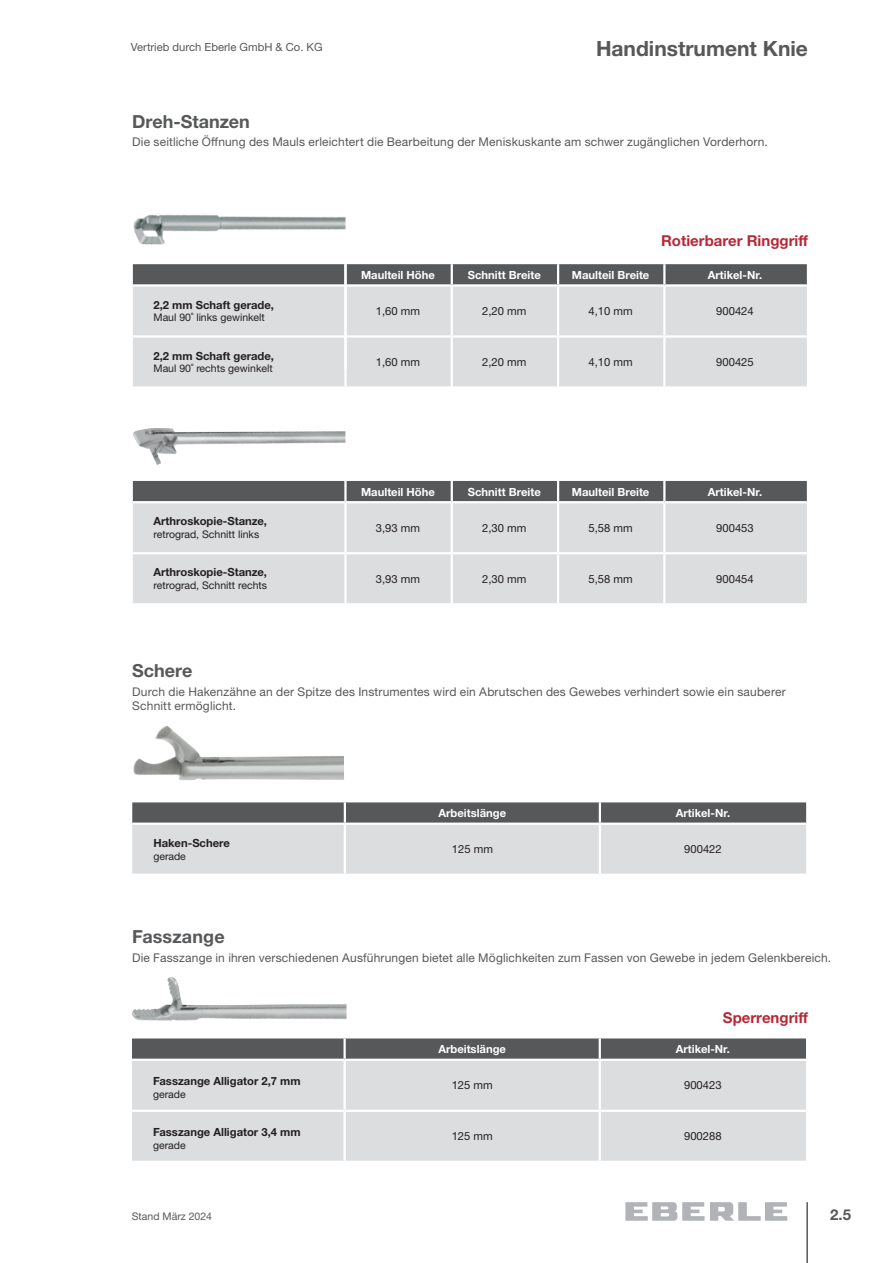
<style>
.page{position:relative;width:893px;height:1263px;background:#fff}
.page>*{position:absolute;margin:0;border:0;box-sizing:border-box;transform-origin:0 0}
.t1{font:700 21px "Helvetica Neue LT Pro";color:#57585a}
.t2{font:700 18px "Helvetica Neue LTW1 G";color:#57585a}
.t3{font:700 15px "Helvetica Neue LTW1 G";color:#b72837}
.t4{font:700 15px "Helvetica Neue LT Pro";color:#57585a}
.t5{font:12px/14.4px "Helvetica Neue LTW1 G";letter-spacing:.015em;color:#57585a}
.t6{font:700 11.25px "Helvetica Neue LTW1 G";color:#fff}
.t7{font:700 11.25px "Helvetica Neue LTW1 G";color:#231f20}
.t8{font:11.25px "Helvetica Neue LTW1 G";color:#231f20}
.t9{font:11.25px "Helvetica Neue LT Pro";color:#57585a}
.t10{font:10.5px "Helvetica Neue LTW1 G";color:#231f20}
.t11{font:10.5px "Helvetica Neue LT Pro";color:#57585a}
</style>
<div class="page">
<hr style="left:806px;top:1202px;width:2px;height:61px;background:#57585a">
<svg style="left:625px;top:1202px;width:162px;height:19px"></svg>
<img style="left:132px;top:214px;width:213px;height:70px">
<div style="left:133px;top:264px;width:674px;height:20px;background:#57585a"></div>
<div style="left:133px;top:287px;width:674px;height:99px;background:#dcdddf"></div>
<hr style="left:133px;top:335px;width:212px;height:3px;background:#fff">
<hr style="left:345px;top:335px;width:107px;height:3px;background:#fff">
<hr style="left:344px;top:338px;width:3px;height:48px;background:#fff">
<hr style="left:452px;top:335px;width:106px;height:3px;background:#fff">
<hr style="left:558px;top:335px;width:106px;height:3px;background:#fff">
<hr style="left:664px;top:335px;width:143px;height:3px;background:#fff">
<hr style="left:451px;top:287px;width:2px;height:48px;background:#fff">
<hr style="left:451px;top:338px;width:2px;height:48px;background:#fff">
<hr style="left:451px;top:264px;width:2px;height:20px;background:#fff">
<hr style="left:557px;top:264px;width:2px;height:20px;background:#fff">
<hr style="left:557px;top:287px;width:2px;height:48px;background:#fff">
<hr style="left:557px;top:338px;width:2px;height:48px;background:#fff">
<hr style="left:663px;top:287px;width:2px;height:48px;background:#fff">
<hr style="left:663px;top:338px;width:2px;height:48px;background:#fff">
<hr style="left:663px;top:264px;width:2px;height:20px;background:#fff">
<img style="left:132px;top:977px;width:215px;height:44px">
<img style="left:133px;top:726px;width:211px;height:55px">
<img style="left:133px;top:428px;width:212px;height:37px">
<div style="left:133px;top:481px;width:674px;height:20px;background:#57585a"></div>
<div style="left:133px;top:503px;width:674px;height:100px;background:#dcdddf"></div>
<hr style="left:344px;top:503px;width:3px;height:49px;background:#fff">
<hr style="left:133px;top:552px;width:212px;height:2px;background:#fff">
<hr style="left:345px;top:552px;width:107px;height:2px;background:#fff">
<hr style="left:344px;top:554px;width:3px;height:49px;background:#fff">
<hr style="left:452px;top:552px;width:106px;height:2px;background:#fff">
<hr style="left:558px;top:552px;width:106px;height:2px;background:#fff">
<hr style="left:664px;top:552px;width:143px;height:2px;background:#fff">
<hr style="left:451px;top:503px;width:2px;height:49px;background:#fff">
<hr style="left:451px;top:554px;width:2px;height:49px;background:#fff">
<hr style="left:344px;top:481px;width:3px;height:20px;background:#fff">
<hr style="left:451px;top:481px;width:2px;height:20px;background:#fff">
<hr style="left:557px;top:481px;width:2px;height:20px;background:#fff">
<hr style="left:557px;top:503px;width:2px;height:49px;background:#fff">
<hr style="left:557px;top:554px;width:2px;height:49px;background:#fff">
<hr style="left:663px;top:503px;width:2px;height:49px;background:#fff">
<hr style="left:663px;top:554px;width:2px;height:49px;background:#fff">
<hr style="left:663px;top:481px;width:2px;height:20px;background:#fff">
<svg style="left:132px;top:802px;width:674px;height:72px;background:#b6b7b9"></svg>
<hr style="left:132px;top:822px;width:213px;height:3px;background:#fff">
<hr style="left:344px;top:825px;width:2px;height:49px;background:#fff">
<hr style="left:344px;top:802px;width:2px;height:20px;background:#fff">
<hr style="left:345px;top:822px;width:255px;height:3px;background:#fff">
<hr style="left:600px;top:822px;width:206px;height:3px;background:#fff">
<hr style="left:599px;top:825px;width:2px;height:49px;background:#fff">
<hr style="left:599px;top:802px;width:2px;height:20px;background:#fff">
<svg style="left:132px;top:1038px;width:674px;height:21px;background:#5d5e60"></svg>
<div style="left:132px;top:1061px;width:674px;height:100px;background:#dcdddf"></div>
<hr style="left:343px;top:1061px;width:3px;height:49px;background:#fff">
<hr style="left:132px;top:1110px;width:213px;height:2px;background:#fff">
<hr style="left:345px;top:1110px;width:255px;height:2px;background:#fff">
<hr style="left:343px;top:1112px;width:3px;height:49px;background:#fff">
<hr style="left:600px;top:1110px;width:206px;height:2px;background:#fff">
<hr style="left:343px;top:1038px;width:3px;height:21px;background:#fff">
<hr style="left:599px;top:1038px;width:2px;height:21px;background:#fff">
<hr style="left:599px;top:1061px;width:2px;height:49px;background:#fff">
<hr style="left:599px;top:1112px;width:2px;height:49px;background:#fff">
<hr style="left:344px;top:264px;width:3px;height:106px;background:#fff">
<p class="t9" style="left:131px;top:40px;width:193px">Vertrieb durch Eberle GmbH &amp; Co. KG</p>
<h1 class="t1" style="left:596px;top:36px;width:213px">Handinstrument Knie</h1>
<h2 class="t2" style="left:132px;top:110px;width:119px">Dreh-Stanzen</h2>
<p class="t5" style="left:132px;top:135px;width:637px">Die seitliche Öffnung des Mauls erleichtert die Bearbeitung der Meniskuskante am schwer zugänglichen Vorderhorn.</p>
<p class="t3" style="left:661px;top:232px;width:148px">Rotierbarer Ringgriff</p>
<p class="t7" style="left:154px;top:298px;width:122px">2,2 mm Schaft gerade,</p>
<p class="t10" style="left:154px;top:311px;width:113px">Maul 90˚ links gewinkelt</p>
<p class="t7" style="left:154px;top:349px;width:122px">2,2 mm Schaft gerade,</p>
<p class="t10" style="left:154px;top:362px;width:121px">Maul 90˚ rechts gewinkelt</p>
<p class="t7" style="left:154px;top:514px;width:115px">Arthroskopie-Stanze,</p>
<p class="t10" style="left:154px;top:528px;width:107px">retrograd, Schnitt links</p>
<p class="t7" style="left:154px;top:565px;width:115px">Arthroskopie-Stanze,</p>
<p class="t10" style="left:154px;top:579px;width:115px">retrograd, Schnitt rechts</p>
<p class="t6" style="left:361px;top:268px;width:75px">Maulteil Höhe</p>
<p class="t6" style="left:468px;top:268px;width:74px">Schnitt Breite</p>
<p class="t6" style="left:572px;top:268px;width:79px">Maulteil Breite</p>
<p class="t6" style="left:708px;top:268px;width:56px">Artikel-Nr.</p>
<p class="t8" style="left:376px;top:304px;width:46px">1,60 mm</p>
<p class="t8" style="left:482px;top:304px;width:46px">2,20 mm</p>
<p class="t8" style="left:589px;top:304px;width:46px">4,10 mm</p>
<p class="t8" style="left:716px;top:304px;width:39px">900424</p>
<p class="t8" style="left:376px;top:355px;width:46px">1,60 mm</p>
<p class="t8" style="left:482px;top:355px;width:46px">2,20 mm</p>
<p class="t8" style="left:589px;top:355px;width:46px">4,10 mm</p>
<p class="t8" style="left:716px;top:355px;width:39px">900425</p>
<p class="t6" style="left:361px;top:485px;width:75px">Maulteil Höhe</p>
<p class="t6" style="left:468px;top:485px;width:74px">Schnitt Breite</p>
<p class="t6" style="left:572px;top:485px;width:79px">Maulteil Breite</p>
<p class="t6" style="left:708px;top:485px;width:56px">Artikel-Nr.</p>
<p class="t8" style="left:376px;top:521px;width:46px">3,93 mm</p>
<p class="t8" style="left:482px;top:521px;width:46px">2,30 mm</p>
<p class="t8" style="left:589px;top:521px;width:46px">5,58 mm</p>
<p class="t8" style="left:716px;top:521px;width:39px">900453</p>
<p class="t8" style="left:376px;top:572px;width:46px">3,93 mm</p>
<p class="t8" style="left:482px;top:572px;width:46px">2,30 mm</p>
<p class="t8" style="left:589px;top:572px;width:46px">5,58 mm</p>
<p class="t8" style="left:716px;top:572px;width:39px">900454</p>
<h2 class="t2" style="left:132px;top:659px;width:62px">Schere</h2>
<p class="t5" style="left:132px;top:684px;width:655px">Durch die Hakenzähne an der Spitze des Instrumentes wird ein Abrutschen des Gewebes verhindert sowie ein sauberer<br>Schnitt ermöglicht.</p>
<p class="t7" style="left:154px;top:836px;width:78px">Haken-Schere</p>
<p class="t10" style="left:154px;top:849px;width:34px">gerade</p>
<p class="t6" style="left:439px;top:806px;width:69px">Arbeitslänge</p>
<p class="t6" style="left:676px;top:806px;width:56px">Artikel-Nr.</p>
<p class="t8" style="left:452px;top:842px;width:43px">125 mm</p>
<p class="t8" style="left:684px;top:842px;width:39px">900422</p>
<h2 class="t2" style="left:132px;top:926px;width:94px">Fasszange</h2>
<p class="t5" style="left:132px;top:950px;width:701px">Die Fasszange in ihren verschiedenen Ausführungen bietet alle Möglichkeiten zum Fassen von Gewebe in jedem Gelenkbereich.</p>
<p class="t3" style="left:723px;top:1009px;width:86px">Sperrengriff</p>
<p class="t7" style="left:153px;top:1074px;width:149px">Fasszange Alligator 2,7 mm</p>
<p class="t10" style="left:153px;top:1088px;width:34px">gerade</p>
<p class="t7" style="left:153px;top:1125px;width:149px">Fasszange Alligator 3,4 mm</p>
<p class="t10" style="left:153px;top:1139px;width:34px">gerade</p>
<p class="t6" style="left:438px;top:1042px;width:69px">Arbeitslänge</p>
<p class="t6" style="left:676px;top:1042px;width:56px">Artikel-Nr.</p>
<p class="t8" style="left:452px;top:1078px;width:43px">125 mm</p>
<p class="t8" style="left:684px;top:1078px;width:39px">900423</p>
<p class="t8" style="left:452px;top:1129px;width:43px">125 mm</p>
<p class="t8" style="left:684px;top:1129px;width:39px">900288</p>
<p class="t11" style="left:132px;top:1209px;width:82px">Stand März 2024</p>
<p class="t4" style="left:830px;top:1205px;width:22px">2.5</p>
</div>
